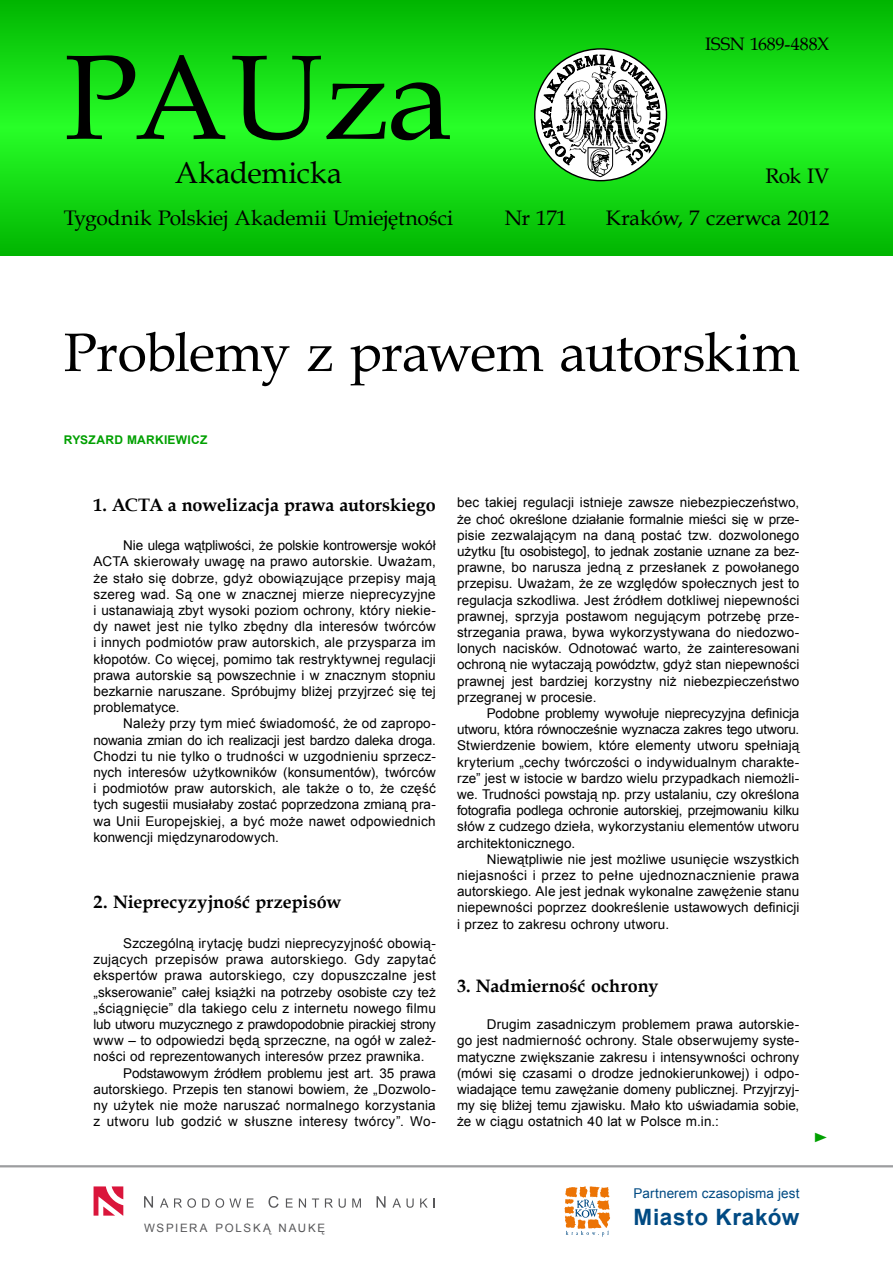
<style>
.page{position:relative;width:893px;height:1263px;background:#fff}
.page>*{position:absolute;margin:0;border:0;box-sizing:border-box;transform-origin:0 0}
.t1{font:120px "Book Antiqua";letter-spacing:-.01em;color:#000}
.t2{font:54px "Book Antiqua";letter-spacing:-.015em;color:#000}
.t3{font:30px "Book Antiqua";color:#000}
.t4{font:700 22.5px "Arial";letter-spacing:.03em;color:#004a83}
.t5{font:21px/42.2px "Book Antiqua";letter-spacing:-.005em;color:#000;text-align:right}
.t6{font:700 18px "Book Antiqua";color:#000}
.t7{font:18px "Book Antiqua";letter-spacing:-.005em;color:#000}
.t8{font:13.5px/16.2px "Arial";letter-spacing:.01em;color:#000;text-align:justify}
.t9{font:13.5px "Arial";letter-spacing:-.015em;color:#000}
.t10{font:13.5px "Arial";letter-spacing:-.01em;color:#000}
.t11{font:13.5px "Arial";letter-spacing:.01em;color:#004a83}
.t12{font:13.5px "Times New Roman";color:#00a000;scale:1.22 1}
.t13{font:700 12px "Arial";letter-spacing:.02em;color:#00a000}
.t14{font:11.55px "Arial";letter-spacing:.15em;color:#58585a}
</style>
<div class="page">
<svg style="left:0;top:0;width:893px;height:255px;background:#13d813"></svg>
<hr style="left:0;top:1165px;width:893px;height:2px;background:#9c9d9f">
<svg style="left:535px;top:49px;width:131px;height:132px"></svg>
<svg style="left:540px;top:46px;width:120px;height:131px"></svg>
<svg style="left:94px;top:1186px;width:29px;height:29px"></svg>
<svg style="left:144px;top:1196px;width:9px;height:11px"></svg>
<svg style="left:160px;top:1198px;width:8px;height:9px"></svg>
<svg style="left:174px;top:1198px;width:22px;height:10px"></svg>
<svg style="left:202px;top:1198px;width:39px;height:10px"></svg>
<svg style="left:247px;top:1198px;width:7px;height:9px"></svg>
<svg style="left:268px;top:1196px;width:11px;height:12px"></svg>
<svg style="left:286px;top:1198px;width:7px;height:9px"></svg>
<svg style="left:299px;top:1198px;width:7px;height:9px"></svg>
<svg style="left:312px;top:1198px;width:7px;height:9px"></svg>
<svg style="left:325px;top:1198px;width:8px;height:9px"></svg>
<svg style="left:339px;top:1198px;width:7px;height:10px"></svg>
<svg style="left:352px;top:1198px;width:9px;height:9px"></svg>
<svg style="left:377px;top:1196px;width:9px;height:11px"></svg>
<svg style="left:392px;top:1198px;width:22px;height:10px"></svg>
<svg style="left:420px;top:1198px;width:15px;height:9px"></svg>
<svg style="left:564px;top:1186px;width:46px;height:50px"></svg>
<h1 class="t1" style="left:64px;top:14px;width:390px">PAUza</h1>
<h3 class="t3" style="left:175px;top:152px;width:169px">Akademicka</h3>
<h3 class="t5" style="left:64px;top:196px;width:391px">Tygodnik Polskiej Akademii Umiejętności</h3>
<h3 class="t5" style="left:505px;top:196px;width:64px">Nr 171</h3>
<h3 class="t7" style="left:705px;top:32px;width:126px">ISSN 1689-488X</h3>
<h3 class="t5" style="left:606px;top:154px;width:225px">Rok IV<br>Kraków, 7 czerwca 2012</h3>
<h2 class="t2" style="left:64px;top:315px;width:737px">Problemy z prawem autorskim</h2>
<p class="t13" style="left:64px;top:432px;width:145px">RYSZARD MARKIEWICZ</p>
<h3 class="t6" style="left:94px;top:492px;width:344px">1. ACTA a nowelizacja prawa autorskiego</h3>
<p class="t8" style="left:94px;top:537px;width:344px;text-indent:30px">Nie ulega wątpliwości, że polskie kontrowersje wokół ACTA skierowały uwagę na prawo autorskie. Uważam, że stało się dobrze, gdyż obowiązujące przepisy mają szereg wad. Są one w znacznej mierze nieprecyzyjne i ustanawiają zbyt wysoki poziom ochrony, który niekie&shy;dy nawet jest nie tylko zbędny dla interesów twórców i innych podmiotów praw autorskich, ale przysparza im kłopotów. Co więcej, pomimo tak restryktywnej regulacji prawa autorskie są powszechnie i w znacznym stopniu bezkarnie naruszane. Spróbujmy bliżej przyjrzeć się tej problematyce.</p>
<p class="t8" style="left:94px;top:716px;width:344px;text-indent:30px">Należy przy tym mieć świadomość, że od zapropo&shy;nowania zmian do ich realizacji jest bardzo daleka droga.<br>Chodzi tu nie tylko o trudności w uzgodnieniu sprzecz&shy;nych interesów użytkowników (konsumentów), twórców i podmiotów praw autorskich, ale także o to, że część tych sugestii musiałaby zostać poprzedzona zmianą pra&shy;wa Unii Europejskiej, a być może nawet odpowiednich konwencji międzynarodowych.</p>
<h3 class="t6" style="left:94px;top:890px;width:250px">2. Nieprecyzyjność przepisów</h3>
<p class="t8" style="left:123px;top:935px;width:314px">Szczególną irytację budzi nieprecyzyjność obowią-</p>
<p class="t8" style="left:94px;top:951px;width:344px">zujących przepisów prawa autorskiego. Gdy zapytać</p>
<p class="t8" style="left:94px;top:968px;width:344px">ekspertów prawa autorskiego, czy dopuszczalne jest</p>
<p class="t8" style="left:94px;top:984px;width:344px">„skserowanie” całej książki na potrzeby osobiste czy też</p>
<p class="t8" style="left:94px;top:1000px;width:344px">„ściągnięcie” dla takiego celu z internetu nowego filmu</p>
<p class="t9" style="left:94px;top:1015px;width:344px">lub utworu muzycznego z prawdopodobnie pirackiej strony</p>
<p class="t8" style="left:94px;top:1032px;width:344px">www – to odpowiedzi będą sprzeczne, na ogół w zależ-</p>
<p class="t8" style="left:94px;top:1049px;width:332px">ności od reprezentowanych interesów przez prawnika.</p>
<p class="t10" style="left:123px;top:1064px;width:314px">Podstawowym źródłem problemu jest art. 35 prawa</p>
<p class="t8" style="left:94px;top:1081px;width:344px">autorskiego. Przepis ten stanowi bowiem, że „Dozwolo-</p>
<p class="t8" style="left:94px;top:1097px;width:344px">ny użytek nie może naruszać normalnego korzystania</p>
<p class="t8" style="left:94px;top:1113px;width:344px">z utworu lub godzić w słuszne interesy twórcy”. Wo-</p>
<p class="t14" style="left:144px;top:1221px;width:183px">WSPIERA POLSKĄ NAUKĘ</p>
<p class="t8" style="left:457px;top:495px;width:344px">bec takiej regulacji istnieje zawsze niebezpieczeństwo, że choć określone działanie formalnie mieści się w prze&shy;pisie zezwalającym na daną postać tzw. dozwolonego użytku [tu osobistego], to jednak zostanie uznane za bez&shy;prawne, bo narusza jedną z przesłanek z powołanego przepisu. Uważam, że ze względów społecznych jest to regulacja szkodliwa. Jest źródłem dotkliwej niepewności prawnej, sprzyja postawom negującym potrzebę prze&shy;strzegania prawa, bywa wykorzystywana do niedozwo&shy;lonych nacisków. Odnotować warto, że zainteresowani ochroną nie wytaczają powództw, gdyż stan niepewności prawnej jest bardziej korzystny niż niebezpieczeństwo przegranej w procesie.</p>
<p class="t8" style="left:457px;top:705px;width:344px;text-indent:30px">Podobne problemy wywołuje nieprecyzyjna definicja utworu, która równocześnie wyznacza zakres tego utworu.<br>Stwierdzenie bowiem, które elementy utworu spełniają kryterium „cechy twórczości o indywidualnym charakte&shy;rze” jest w istocie w bardzo wielu przypadkach niemożli&shy;we. Trudności powstają np. przy ustalaniu, czy określona fotografia podlega ochronie autorskiej, przejmowaniu kilku słów z cudzego dzieła, wykorzystaniu elementów utworu architektonicznego.</p>
<p class="t8" style="left:457px;top:851px;width:344px;text-indent:30px">Niewątpliwie nie jest możliwe usunięcie wszystkich niejasności i przez to pełne ujednoznacznienie prawa autorskiego. Ale jest jednak wykonalne zawężenie stanu niepewności poprzez dookreślenie ustawowych definicji i przez to zakresu ochrony utworu.</p>
<h3 class="t6" style="left:457px;top:973px;width:203px">3. Nadmierność ochrony</h3>
<p class="t8" style="left:457px;top:1016px;width:344px;text-indent:30px">Drugim zasadniczym problemem prawa autorskie&shy;go jest nadmierność ochrony. Stale obserwujemy syste&shy;matyczne zwiększanie zakresu i intensywności ochrony (mówi się czasami o drodze jednokierunkowej) i odpo&shy;wiadające temu zawężanie domeny publicznej. Przyjrzyj&shy;my się bliżej temu zjawisku. Mało kto uświadamia sobie, że w ciągu ostatnich 40 lat w Polsce m.in.:</p>
<p class="t12" style="left:813px;top:1128px;width:15px">►</p>
<p class="t11" style="left:634px;top:1185px;width:167px">Partnerem czasopisma jest</p>
<h3 class="t4" style="left:634px;top:1203px;width:167px">Miasto Kraków</h3>
</div>
